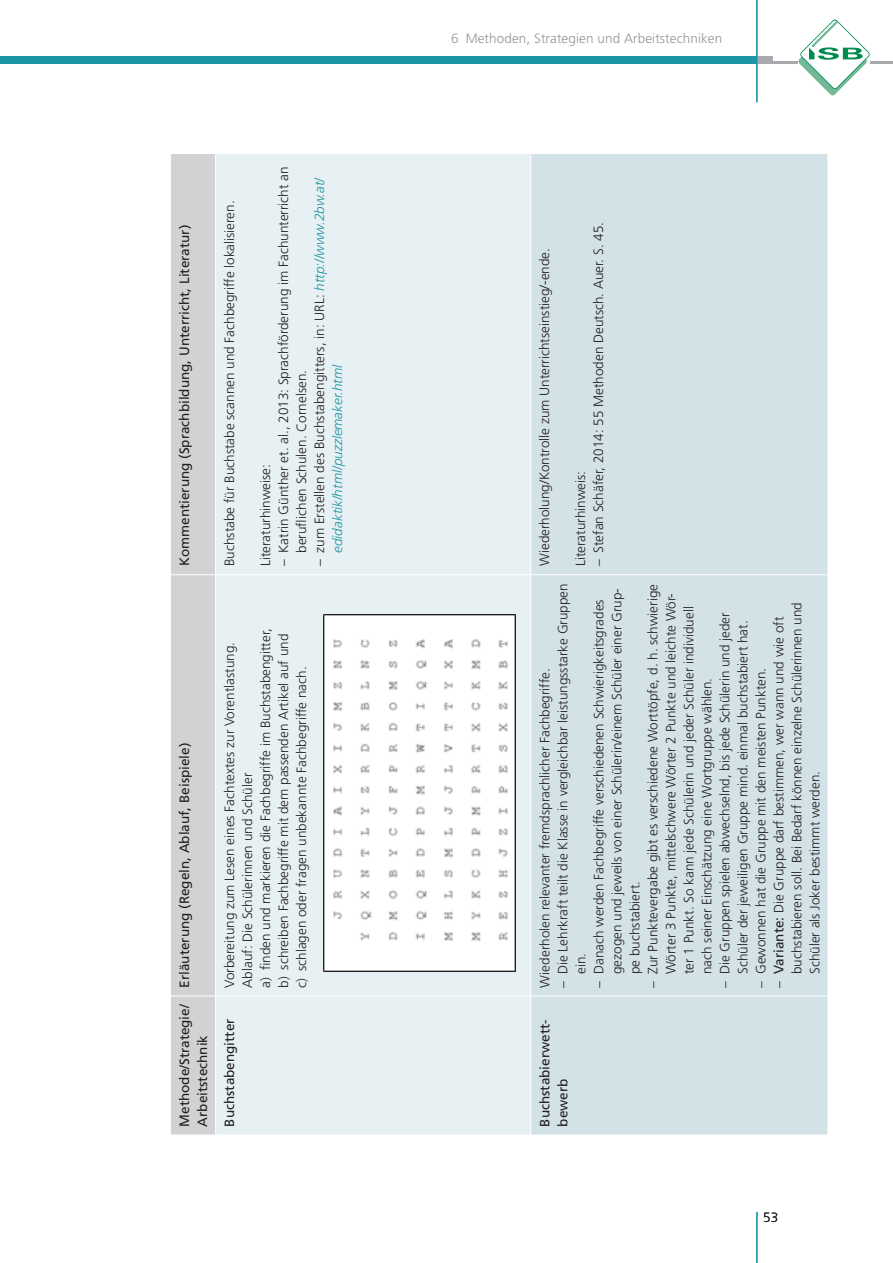
<style>
.page{position:relative;width:893px;height:1263px;background:#fff}
.page>*{position:absolute;margin:0;border:0;box-sizing:border-box;transform-origin:0 0}
.t1{font:300 13.5px/18px "Frutiger LT Std";color:#231f20}
.t2{font:13.5px/18px "Frutiger LT Std";color:#231f20}
.t3{font:italic 300 13.5px/18px "Frutiger LT Std";color:#1e95a5}
.t4{font:300 13.5px "Frutiger LT Std";letter-spacing:.005em;color:#939598}
.s1{font-style:normal;color:#231f20}
.s2{font-weight:400}
</style>
<div class="page">
<div style="left:755px;top:56px;width:17px;height:8px;background:#a8a9ad"></div>
<hr style="left:757px;top:62px;width:136px;height:2px;background:#a8a9ad">
<div style="left:0;top:56px;width:757px;height:8px;background:#1e95a5"></div>
<hr style="left:756px;top:0;width:1px;height:102px;background:#1e95a5">
<svg style="left:798px;top:20px;width:72px;height:75px"></svg>
<hr style="left:756px;top:1212px;width:1px;height:51px;background:#1e95a5">
<div style="left:170px;top:996px;width:46px;height:139px;background:#d1d2d4"></div>
<div style="left:171px;top:154px;width:44px;height:842px;background:#d1d2d4"></div>
<div style="left:216px;top:154px;width:314px;height:981px;background:#e7f0f3"></div>
<div style="left:531px;top:154px;width:296px;height:981px;background:#d2e2e7"></div>
<hr style="left:170px;top:996px;width:1px;height:139px;background:#fff">
<hr style="left:215px;top:996px;width:1px;height:139px;background:#fff">
<hr style="left:171px;top:996px;width:44px;height:1px;background:#fff">
<hr style="left:171px;top:574px;width:44px;height:1px;background:#fff">
<hr style="left:216px;top:996px;width:314px;height:1px;background:#fff">
<hr style="left:216px;top:574px;width:314px;height:1px;background:#fff">
<hr style="left:531px;top:996px;width:296px;height:1px;background:#fff">
<hr style="left:531px;top:574px;width:296px;height:1px;background:#fff">
<img style="left:323px;top:615px;width:193px;height:356px">
<p class="t2" style="left:175px;top:566px;width:343px;rotate:-90deg">Kommentierung (Sprachbildung, Unterricht, Literatur)</p>
<p class="t1" style="left:221px;top:566px;width:367px;rotate:-90deg">Buchstabe für Buchstabe scannen und Fachbegriffe lokalisieren.</p>
<p class="t1" style="left:275px;top:553px;width:388px;text-indent:-14px;rotate:-90deg">– Katrin Günther et. al., 2013: Sprachförderung im Fachunterricht an beruflichen Schulen. Cornelsen.</p>
<p class="t3" style="left:311px;top:553px;width:377px;text-indent:-14px;rotate:-90deg"><span class="s1">– zum Erstellen des Buchstabengitters, in: URL:</span> http://www.2bw.at/ edidaktik/html/puzzlemaker.html</p>
<p class="t1" style="left:257px;top:566px;width:103px;rotate:-90deg">Literaturhinweise:</p>
<p class="t2" style="left:175px;top:987px;width:246px;rotate:-90deg">Erläuterung (Regeln, Ablauf, Beispiele)</p>
<p class="t2" style="left:175px;top:1126px;width:124px;rotate:-90deg">Methode/Strategie/<br>Arbeitstechnik</p>
<p class="t1" style="left:221px;top:987px;width:361px;rotate:-90deg">Vorbereitung zum Lesen eines Fachtextes zur Vorentlastung.<br>Ablauf: Die Schülerinnen und Schüler<br>a) finden und markieren die Fachbegriffe im Buchstabengitter, b) schreiben Fachbegriffe mit dem passenden Artikel auf und c) schlagen oder fragen unbekannte Fachbegriffe nach.</p>
<p class="t2" style="left:221px;top:1126px;width:110px;rotate:-90deg">Buchstabengitter</p>
<p class="t4" style="left:451px;top:31px;width:273px">6 Methoden, Strategien und Arbeitstechniken</p>
<p class="t1" style="left:536px;top:566px;width:320px;rotate:-90deg">Wiederholung/Kontrolle zum Unterrichtseinstieg/-ende.</p>
<p class="t1" style="left:590px;top:566px;width:346px;rotate:-90deg">– Stefan Schäfer, 2014: 55 Methoden Deutsch. Auer. S. 45.</p>
<p class="t1" style="left:572px;top:566px;width:97px;rotate:-90deg">Literaturhinweis:</p>
<p class="t1" style="left:554px;top:974px;width:392px;text-indent:-14px;rotate:-90deg">– Die Lehrkraft teilt die Klasse in vergleichbar leistungsstarke Gruppen ein.</p>
<p class="t1" style="left:590px;top:974px;width:387px;text-indent:-14px;rotate:-90deg">– Danach werden Fachbegriffe verschiedenen Schwierigkeitsgrades gezogen und jeweils von einer Schülerin/einem Schüler einer Grup&shy;pe buchstabiert.</p>
<p class="t1" style="left:644px;top:974px;width:391px;text-indent:-14px;rotate:-90deg">– Zur Punktevergabe gibt es verschiedene Worttöpfe, d. h. schwierige Wörter 3 Punkte, mittelschwere Wörter 2 Punkte und leichte Wör&shy;ter 1 Punkt. So kann jede Schülerin und jeder Schüler individuell nach seiner Einschätzung eine Wortgruppe wählen.</p>
<p class="t1" style="left:770px;top:974px;width:373px;text-indent:-14px;rotate:-90deg">– <span class="s2">Variante:</span> Die Gruppe darf bestimmen, wer wann und wie oft buchstabieren soll. Bei Bedarf können einzelne Schülerinnen und<br>Schüler als Joker bestimmt werden.</p>
<p class="t1" style="left:716px;top:987px;width:377px;text-align:center;rotate:-90deg">– Die Gruppen spielen abwechselnd, bis jede Schülerin und jeder<br>Schüler der jeweiligen Gruppe mind. einmal buchstabiert hat.</p>
<p class="t1" style="left:752px;top:987px;width:321px;rotate:-90deg">– Gewonnen hat die Gruppe mit den meisten Punkten.</p>
<p class="t1" style="left:536px;top:987px;width:321px;rotate:-90deg">Wiederholen relevanter fremdsprachlicher Fachbegriffe.</p>
<p class="t2" style="left:536px;top:1126px;width:109px;rotate:-90deg">Buchstabierwett&shy;bewerb</p>
<p class="t1" style="left:763px;top:1208px;width:17px">53</p>
</div>
